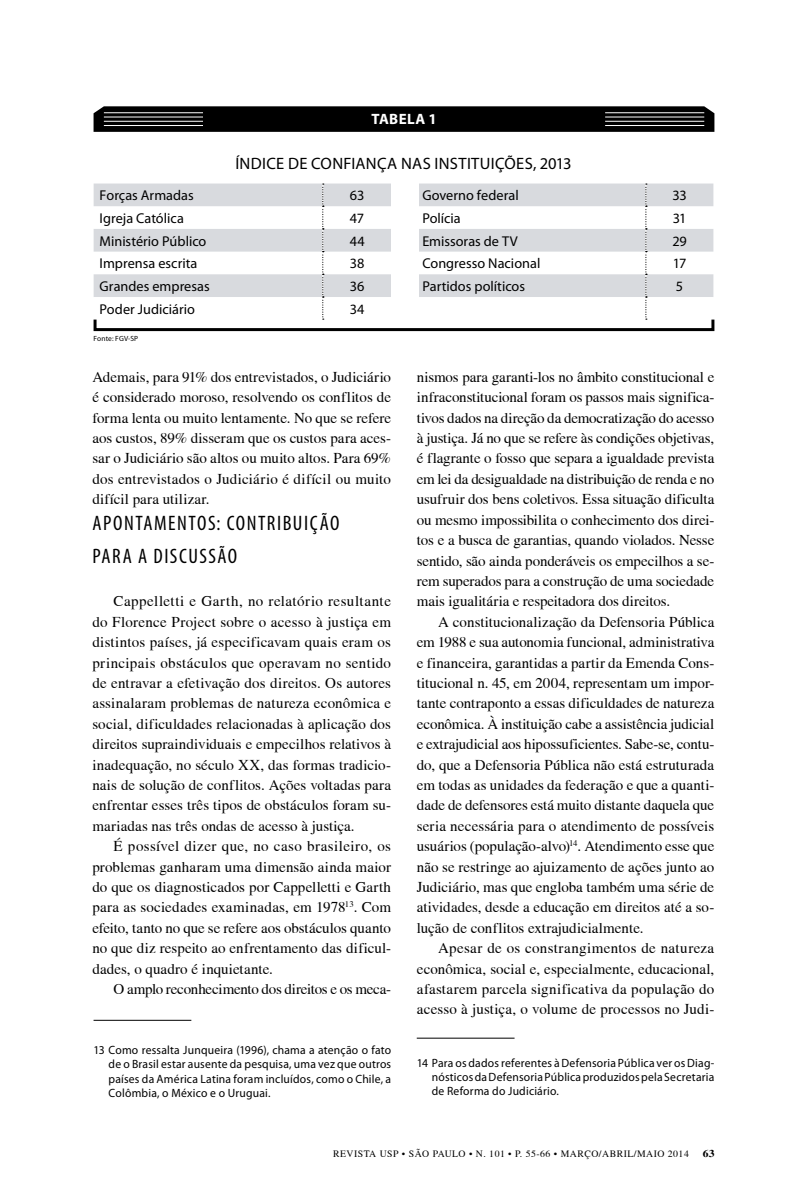
<style>
.page{position:relative;width:808px;height:1191px;background:#fff}
.page>*{position:absolute;margin:0;border:0;box-sizing:border-box;transform-origin:0 0}
.t1{font:condensed 21px/33.8px "Myriad Pro";letter-spacing:.07em;color:#000}
.t2{font:16.5px "Myriad Pro";letter-spacing:.02em;color:#000}
.t3{font:15px/20.4px "Times";letter-spacing:.005em;color:#000;text-align:justify}
.t4{font:15px "Times";letter-spacing:-.015em;color:#000}
.t5{font:700 15px "Myriad Pro";letter-spacing:.035em;color:#fff}
.t6{font:14.25px "Myriad Pro";color:#000}
.t7{font:12px/14.2px "Myriad Pro";letter-spacing:.02em;color:#000;text-align:justify}
.t8{font:700 10.5px "Times";color:#000;scale:1.1 1}
.t9{font:9.75px "Times";letter-spacing:.05em;color:#000}
.t10{font:7.5px "Myriad Pro";letter-spacing:.01em;color:#000}
</style>
<div class="page">
<svg style="left:94px;top:183px;width:619px;height:114px;fill:#d8dade"></svg>
<svg style="left:322px;top:183px;width:2px;height:135px"></svg>
<svg style="left:645px;top:183px;width:2px;height:135px"></svg>
<div style="left:391px;top:182px;width:28px;height:143px;background:#fff"></div>
<svg style="left:94px;top:106px;width:620px;height:26px;background:#090909"></svg>
<hr style="left:104px;top:112px;width:99px;height:1px;background:#fff">
<hr style="left:104px;top:117px;width:99px;height:1px;background:#fff">
<hr style="left:104px;top:121px;width:99px;height:1px;background:#fff">
<hr style="left:104px;top:125px;width:99px;height:1px;background:#fff">
<hr style="left:605px;top:112px;width:99px;height:1px;background:#fff">
<hr style="left:605px;top:117px;width:99px;height:1px;background:#fff">
<hr style="left:605px;top:121px;width:99px;height:1px;background:#fff">
<hr style="left:605px;top:125px;width:99px;height:1px;background:#fff">
<div style="left:94px;top:318px;width:620px;height:13px;border:3px solid #000"></div>
<hr style="left:417px;top:1037px;width:98px;height:1px;background:#000">
<hr style="left:94px;top:1020px;width:97px;height:1px;background:#000">
<p class="t5" style="left:371px;top:109px;width:67px">TABELA 1</p>
<p class="t2" style="left:235px;top:153px;width:338px">ÍNDICE DE CONFIANÇA NAS INSTITUIÇÕES, 2013</p>
<p class="t6" style="left:100px;top:187px;width:96px">Forças Armadas</p>
<p class="t6" style="left:350px;top:187px;width:16px">63</p>
<p class="t6" style="left:422px;top:187px;width:98px">Governo federal</p>
<p class="t6" style="left:672px;top:187px;width:16px">33</p>
<p class="t6" style="left:100px;top:209px;width:86px">Igreja Católica</p>
<p class="t6" style="left:350px;top:209px;width:16px">47</p>
<p class="t6" style="left:422px;top:209px;width:40px">Polícia</p>
<p class="t6" style="left:673px;top:209px;width:15px">31</p>
<p class="t6" style="left:100px;top:232px;width:108px">Ministério Público</p>
<p class="t6" style="left:350px;top:232px;width:16px">44</p>
<p class="t6" style="left:422px;top:232px;width:97px">Emissoras de TV</p>
<p class="t6" style="left:672px;top:232px;width:16px">29</p>
<p class="t6" style="left:100px;top:255px;width:99px">Imprensa escrita</p>
<p class="t6" style="left:350px;top:255px;width:16px">38</p>
<p class="t6" style="left:422px;top:255px;width:119px">Congresso Nacional</p>
<p class="t6" style="left:673px;top:255px;width:15px">17</p>
<p class="t6" style="left:100px;top:277px;width:112px">Grandes empresas</p>
<p class="t6" style="left:350px;top:277px;width:16px">36</p>
<p class="t6" style="left:422px;top:277px;width:104px">Partidos políticos</p>
<p class="t6" style="left:676px;top:277px;width:9px">5</p>
<p class="t6" style="left:100px;top:300px;width:97px">Poder Judiciário</p>
<p class="t6" style="left:350px;top:300px;width:16px">34</p>
<p class="t10" style="left:94px;top:333px;width:46px">Fonte: FGV-SP</p>
<p class="t3" style="left:92px;top:366px;width:300px">Ademais, para 91% dos entrevistados, o Judiciário é considerado moroso, resolvendo os conflitos de forma lenta ou muito lentamente. No que se refere aos custos, 89% disseram que os custos para aces&shy;sar o Judiciário são altos ou muito altos. Para 69% dos entrevistados o Judiciário é difícil ou muito difícil para utilizar.</p>
<h1 class="t1" style="left:92px;top:505px;width:248px">APONTAMENTOS: CONTRIBUIÇÃO<br>PARA A DISCUSSÃO</h1>
<p class="t3" style="left:92px;top:591px;width:300px;text-indent:21px">Cappelletti e Garth, no relatório resultante do Florence Project sobre o acesso à justiça em distintos países, já especificavam quais eram os principais obstáculos que operavam no sentido de entravar a efetivação dos direitos. O s autores assinalaram problemas de natureza econômica e social, dificuldades relacionadas à aplicação dos direitos supraindividuais e empecilhos relativos à inadequação, no século XX, das formas tradicio&shy;nais de solução de conflitos. Ações voltadas para enfrentar esses três tipos de obstáculos foram su&shy;mariadas nas três ondas de acesso à justiça.</p>
<p class="t3" style="left:92px;top:836px;width:300px;text-indent:21px">É possível dizer que, no caso brasileiro, os problemas ganharam uma dimensão ainda maior do que os diagnosticados por Cappelletti e Garth para as sociedades examinadas, em 1978<sup>13</sup>. Com efeito, tanto no que se refere aos obstáculos quanto no que diz respeito ao enfrentamento das dificul&shy;dades, o quadro é inquietante.</p>
<p class="t4" style="left:114px;top:980px;width:279px">O amplo reconhecimento dos direitos e os meca-</p>
<p class="t7" style="left:109px;top:1042px;width:284px;text-indent:-15px">13 Como ressalta Junqueira (1996), chama a atenção o fato de o Brasil estar ausente da pesquisa, uma vez que outros países da América Latina foram incluídos, como o Chile, a Colômbia, o México e o Uruguai.</p>
<p class="t3" style="left:417px;top:366px;width:299px">nismos para garanti-los no âmbito constitucional e infraconstitucional foram os passos mais significa&shy;tivos dados na direção da democratização do acesso à justiça. Já no que se refere às condições objetivas, é flagrante o fosso que separa a igualdade prevista em lei da desigualdade na distribuição de renda e no usufruir dos bens coletivos. Essa situação dificulta ou mesmo impossibilita o conhecimento dos direi&shy;tos e a busca de garantias, quando violados. Nesse sentido, são ainda ponderáveis os empecilhos a se&shy;rem superados para a construção de uma sociedade mais igualitária e respeitadora dos direitos.</p>
<p class="t3" style="left:417px;top:611px;width:299px;text-indent:21px">A constitucionalização da Defensoria Pública em 1988 e sua autonomia funcional, administrativa e financeira, garantidas a partir da Emenda Cons&shy;titucional n. 45, em 2004, representam um impor&shy;tante contraponto a essas dificuldades de natureza econômica. À instituição cabe a assistência judicial e extrajudicial aos hipossuficientes. Sabe-se, contu&shy;do, que a Defensoria Pública não está estruturada em todas as unidades da federação e que a quanti&shy;dade de defensores está muito distante daquela que seria necessária para o atendimento de possíveis usuários (população-alvo)<sup>14</sup>. Atendimento esse que não se restringe ao ajuizamento de ações junto ao Judiciário, mas que engloba também uma série de atividades, desde a educação em direitos até a so&shy;lução de conflitos extrajudicialmente.</p>
<p class="t3" style="left:417px;top:938px;width:299px;text-indent:21px">Apesar de os constrangimentos de natureza econômica, social e, especialmente, educacional, afastarem parcela significativa da população do acesso à justiça, o volume de processos no Judi-</p>
<p class="t7" style="left:432px;top:1055px;width:284px;text-indent:-15px">14 Para os dados referentes à Defensoria Pública ver os Diag&shy;nósticos da Defensoria Pública produzidos pela Secretaria de Reforma do Judiciário.</p>
<p class="t9" style="left:333px;top:1148px;width:357px">REVISTA USP • São Paulo • n. 101 • p. 55-66 • março/abril/maio 2014</p>
<p class="t8" style="left:703px;top:1147px;width:12px">63</p>
</div>
